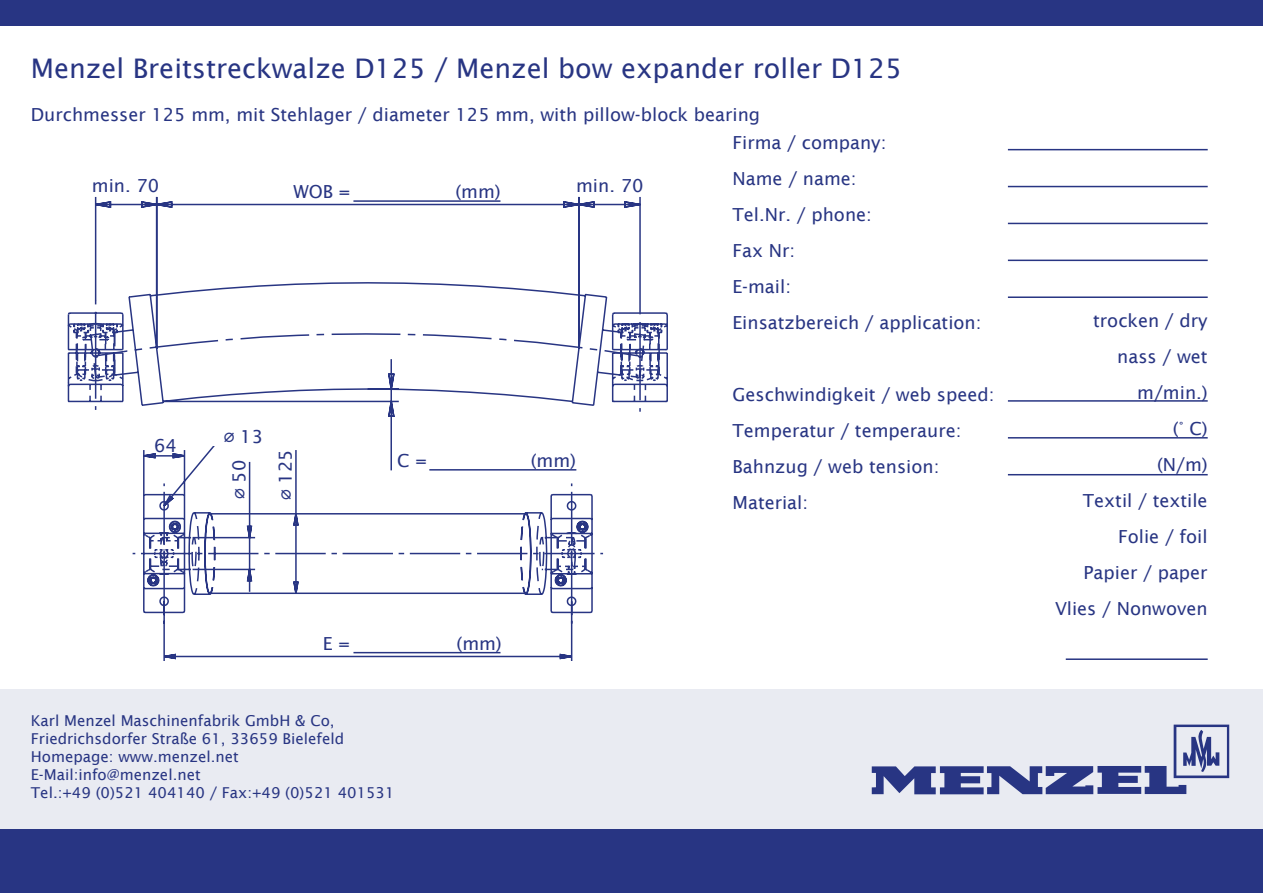
<style>
.page{position:relative;width:1263px;height:893px;background:#fff}
.page>*{position:absolute;margin:0;border:0;box-sizing:border-box;transform-origin:0 0}
.t1{font:27px "Lucida Sans";color:#283583}
.t2{font:18px/36px "Lucida Sans";color:#283583}
.t3{font:15px/18px "Lucida Sans";color:#283583}
.s1{font-family:"Menlo"}
</style>
<div class="page">
<div style="left:0;top:0;width:1263px;height:26px;background:#283583"></div>
<div style="left:0;top:829px;width:1263px;height:64px;background:#283583"></div>
<div style="left:0;top:690px;width:1263px;height:139px;background:#e9ebf2"></div>
<svg style="left:872px;top:725px;width:357px;height:69px"></svg>
<hr style="left:1008px;top:223px;width:200px;height:1px;background:#283583">
<hr style="left:1008px;top:186px;width:200px;height:1px;background:#283583">
<hr style="left:1008px;top:260px;width:200px;height:1px;background:#283583">
<hr style="left:1008px;top:296px;width:200px;height:2px;background:#283583">
<hr style="left:1008px;top:149px;width:200px;height:1px;background:#283583">
<hr style="left:1066px;top:658px;width:142px;height:2px;background:#283583">
<hr style="left:1008px;top:400px;width:200px;height:2px;background:#283583">
<hr style="left:1008px;top:437px;width:200px;height:2px;background:#283583">
<hr style="left:1008px;top:474px;width:200px;height:1px;background:#283583">
<svg style="left:135px;top:472px;width:469px;height:189px"></svg>
<svg style="left:649px;top:312px;width:19px;height:57px"></svg>
<svg style="left:67px;top:196px;width:582px;height:276px"></svg>
<hr style="left:429px;top:469px;width:147px;height:2px;background:#283583">
<hr style="left:353px;top:200px;width:147px;height:2px;background:#283583">
<hr style="left:353px;top:652px;width:147px;height:1px;background:#283583">
<p class="t1" style="left:31px;top:52px;width:873px">Menzel Breitstreckwalze D125 / Menzel bow expander roller D125</p>
<p class="t2" style="left:31px;top:96px;width:731px">Durchmesser 125 mm, mit Stehlager / diameter 125 mm, with pillow-block bearing</p>
<p class="t2" style="left:92px;top:168px;width:69px">min. 70</p>
<p class="t2" style="left:293px;top:174px;width:58px">WOB =</p>
<p class="t2" style="left:576px;top:168px;width:69px">min. 70</p>
<p class="t2" style="left:455px;top:174px;width:47px">(mm)</p>
<p class="t2" style="left:154px;top:427px;width:24px">64</p>
<p class="t2" style="left:224px;top:418px;width:41px"><span class="s1">⌀</span> 13</p>
<p class="t2" style="left:221px;top:499px;width:41px;rotate:-90deg"><span class="s1">⌀</span> 50</p>
<p class="t2" style="left:267px;top:500px;width:52px;rotate:-90deg"><span class="s1">⌀</span> 125</p>
<p class="t2" style="left:397px;top:442px;width:31px">C =</p>
<p class="t2" style="left:531px;top:442px;width:47px">(mm)</p>
<p class="t2" style="left:323px;top:625px;width:28px">E =</p>
<p class="t2" style="left:456px;top:625px;width:47px">(mm)</p>
<p class="t3" style="left:31px;top:712px;width:365px">Karl Menzel Maschinenfabrik GmbH &amp; Co, Friedrichsdorfer Straße 61, 33659 Bielefeld Homepage: www.menzel.net E-Mail:info@menzel.net<br>Tel.:+49 (0)521 404140 / Fax:+49 (0)521 401531</p>
<p class="t2" style="left:732px;top:124px;width:250px">Firma / company:<br>Name / name:<br>Tel.Nr. / phone:<br>Fax Nr:<br>E-mail:<br>Einsatzbereich / application:</p>
<p class="t2" style="left:732px;top:376px;width:263px">Geschwindigkeit / web speed:<br>Temperatur / temperaure:<br>Bahnzug / web tension:<br>Material:</p>
<p class="t2" style="left:1055px;top:303px;width:154px;text-align:right">trocken / dry nass / wet m/min.)<br>(° C)<br>(N/m)<br>Textil / textile<br>Folie / foil<br>Papier / paper<br>Vlies / Nonwoven</p>
</div>
